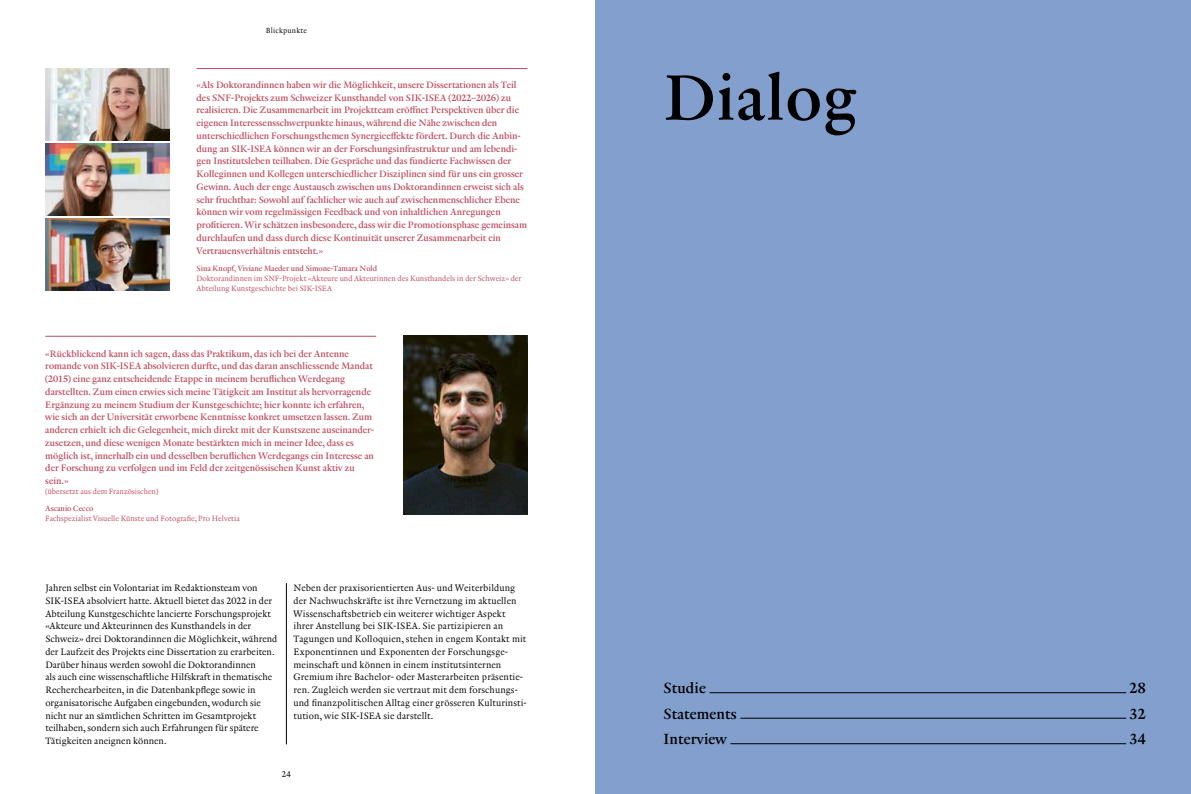
<style>
.page{position:relative;width:1191px;height:794px;background:#fff}
.page>*{position:absolute;margin:0;border:0;box-sizing:border-box;transform-origin:0 0}
.t1{font:65px "Renard No 1";letter-spacing:.02em;color:#000}
.t2{font:15px "Renard No 1";letter-spacing:.01em;color:#000}
.t3{font:9.5px/12.7px "Renard No 1";color:#bd4b5e}
.t4{font:9.5px/12.7px "Renard No 3";color:#000}
.t5{font:8.5px "Renard No 3";color:#000}
.t6{font:7.8px/10px "Renard No 3";color:#bd4b5e}
.t7{font:7.8px "Renard No 1";color:#bd4b5e}
.t8{font:7.5px "Renard No 3";letter-spacing:.025em;color:#000}
</style>
<div class="page">
<div style="left:595px;top:0;width:596px;height:794px;background:#829fcd"></div>
<hr style="left:286px;top:583px;width:1px;height:161px;background:#000">
<hr style="left:45px;top:336px;width:331px;height:1px;background:#bd4b5e">
<img style="left:45px;top:68px;width:124px;height:72px">
<img style="left:45px;top:143px;width:124px;height:72px">
<img style="left:45px;top:218px;width:124px;height:72px">
<img style="left:403px;top:336px;width:124px;height:178px">
<hr style="left:196px;top:68px;width:331px;height:1px;background:#bd4b5e">
<hr style="left:709px;top:692px;width:417px;height:1px;background:#000">
<hr style="left:740px;top:718px;width:386px;height:1px;background:#000">
<hr style="left:730px;top:743px;width:396px;height:1px;background:#000">
<p class="t8" style="left:266px;top:26px;width:43px">Blickpunkte</p>
<p class="t3" style="left:197px;top:79px;width:332px">«Als Doktorandinnen haben wir die Möglichkeit, unsere Dissertationen als Teil des SNF-Projekts zum Schweizer Kunsthandel von SIK-ISEA (2022–2026) zu realisieren. Die Zusammenarbeit im Projektteam eröffnet Perspektiven über die eigenen Interessensschwerpunkte hinaus, während die Nähe zwischen den unterschiedlichen Forschungsthemen Synergieeffekte fördert. Durch die Anbin&shy;dung an SIK-ISEA können wir an der Forschungsinfrastruktur und am lebendi&shy;gen Institutsleben teilhaben. Die Gespräche und das fundierte Fachwissen der Kolleginnen und Kollegen unterschiedlicher Disziplinen sind für uns ein grosser Gewinn. Auch der enge Austausch zwischen uns Doktorandinnen erweist sich als sehr fruchtbar: Sowohl auf fachlicher wie auch auf zwischenmenschlicher Ebene können wir vom regelmässigen Feedback und von inhaltlichen Anregungen profitieren. Wir schätzen insbesondere, dass wir die Promotionsphase gemeinsam durchlaufen und dass durch diese Kontinuität unserer Zusammenarbeit ein Vertrauensverhältnis entsteht.»</p>
<p class="t7" style="left:197px;top:263px;width:182px">Sina Knopf, Viviane Maeder und Simone-Tamara Nold</p>
<p class="t6" style="left:197px;top:273px;width:326px">Doktorandinnen im SNF-Projekt «Akteure und Akteurinnen des Kunsthandels in der Schweiz» der<br>Abteilung Kunstgeschichte bei SIK-ISEA</p>
<p class="t3" style="left:45px;top:347px;width:330px">«Rückblickend kann ich sagen, dass das Praktikum, das ich bei der Antenne romande von SIK-ISEA absolvieren durfte, und das daran anschliessende Mandat (2015) eine ganz entscheidende Etappe in meinem beruflichen Werdegang darstellten. Zum einen erwies sich meine Tätigkeit am Institut als hervorragende Ergänzung zu meinem Studium der Kunstgeschichte; hier konnte ich erfahren, wie sich an der Universität erworbene Kenntnisse konkret umsetzen lassen. Zum anderen erhielt ich die Gelegenheit, mich direkt mit der Kunstszene auseinander&shy;zusetzen, und diese wenigen Monate bestärkten mich in meiner Idee, dass es möglich ist, innerhalb ein und desselben beruflichen Werdegangs ein Interesse an der Forschung zu verfolgen und im Feld der zeitgenössischen Kunst aktiv zu sein.»</p>
<p class="t6" style="left:45px;top:487px;width:115px">(übersetzt aus dem Französischen)</p>
<p class="t7" style="left:45px;top:504px;width:50px">Ascanio Cecco</p>
<p class="t6" style="left:45px;top:514px;width:196px">Fachspezialist Visuelle Künste und Fotografie, Pro Helvetia</p>
<p class="t4" style="left:45px;top:582px;width:233px">Jahren selbst ein Volontariat im Redaktionsteam von SIK-ISEA absolviert hatte. Aktuell bietet das 2022 in der Abteilung Kunstgeschichte lancierte Forschungsprojekt «Akteure und Akteurinnen des Kunsthandels in der Schweiz» drei Doktorandinnen die Möglichkeit, während der Laufzeit des Projekts eine Dissertation zu erarbeiten.<br>Darüber hinaus werden sowohl die Doktorandinnen<br>als auch eine wissenschaftliche Hilfskraft in thematische Recherchearbeiten, in die Datenbankpflege sowie in organisatorische Aufgaben eingebunden, wodurch sie nicht nur an sämtlichen Schritten im Gesamtprojekt teilhaben, sondern sich auch Erfahrungen für spätere Tätigkeiten aneignen können.</p>
<p class="t4" style="left:293px;top:582px;width:235px">Neben der praxisorientierten Aus- und Weiterbildung der Nachwuchskräfte ist ihre Vernetzung im aktuellen Wissenschaftsbetrieb ein weiterer wichtiger Aspekt ihrer Anstellung bei SIK-ISEA. Sie partizipieren an Tagungen und Kolloquien, stehen in engem Kontakt mit Exponentinnen und Exponenten der Forschungsge&shy;meinschaft und können in einem institutsinternen Gremium ihre Bachelor- oder Masterarbeiten präsentie&shy;ren. Zugleich werden sie vertraut mit dem forschungs&shy;und finanzpolitischen Alltag einer grösseren Kulturinsti&shy;tution, wie SIK-ISEA sie darstellt.</p>
<p class="t5" style="left:282px;top:769px;width:11px">24</p>
<h1 class="t1" style="left:663px;top:59px;width:195px">Dialog</h1>
<h2 class="t2" style="left:663px;top:679px;width:44px">Studie</h2>
<h2 class="t2" style="left:1129px;top:679px;width:17px">28</h2>
<h2 class="t2" style="left:663px;top:704px;width:75px">Statements</h2>
<h2 class="t2" style="left:1129px;top:704px;width:17px">32</h2>
<h2 class="t2" style="left:663px;top:730px;width:65px">Interview</h2>
<h2 class="t2" style="left:1129px;top:730px;width:17px">34</h2>
</div>
